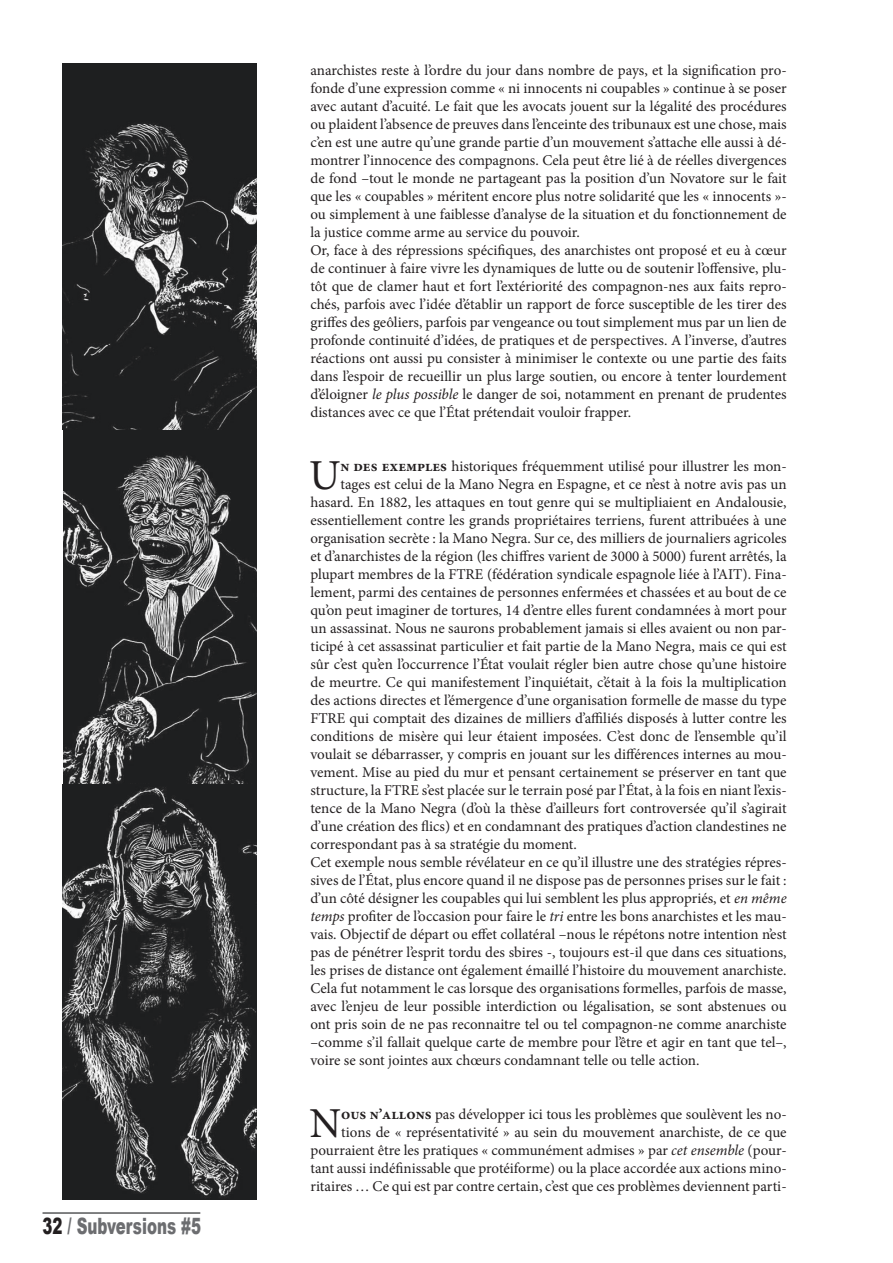
<style>
.page{position:relative;width:893px;height:1263px;background:#fff}
.page>*{position:absolute;margin:0;border:0;box-sizing:border-box;transform-origin:0 0}
.t1{font:42.75px "Minion Pro";color:#231f20}
.t2{font:900 22.5px "Arial";color:#6c6d70;scale:.67 1}
.t3{font:15px/18px "Minion Pro";color:#231f20}
.s1{color:#231f20}
.s2{font-style:italic}
.s3{font-weight:700}
.s4{font-family:"Minion Pro Regular 2"}
</style>
<div class="page">
<hr style="left:43px;top:1212px;width:157px;height:2px;background:#57585a">
<img style="left:64px;top:429px;width:192px;height:355px">
<img style="left:63px;top:784px;width:193px;height:415px">
<img style="left:63px;top:64px;width:193px;height:365px">
<h2 class="t2" style="left:43px;top:1210px;width:238px"><span class="s1">32</span> / Subversions #5</h2>
<p class="t3" style="left:310px;top:61px;width:478px">anarchistes reste à l’ordre du jour dans nombre de pays, et la signification pro&shy;fonde d’une expression comme « ni innocents ni coupables » continue à se poser avec autant d’acuité. Le fait que les avocats jouent sur la légalité des procédures ou plaident l’absence de preuves dans l’enceinte des tribunaux est une chose, mais c’en est une autre qu’une grande partie d’un mouvement s’attache elle aussi à dé&shy;montrer l’innocence des compagnons. Cela peut être lié à de réelles divergences de fond –tout le monde ne partageant pas la position d’un Novatore sur le fait que les « coupables » méritent encore plus notre solidarité que les « innocents »- ou simplement à une faiblesse d’analyse de la situation et du fonctionnement de la justice comme arme au service du pouvoir.<br>Or, face à des répressions spécifiques, des anarchistes ont proposé et eu à cœur de continuer à faire vivre les dynamiques de lutte ou de soutenir l’offensive, plu&shy;tôt que de clamer haut et fort l’extériorité des compagnon-nes aux faits repro&shy;chés, parfois avec l’idée d’établir un rapport de force susceptible de les tirer des griffes des geôliers, parfois par vengeance ou tout simplement mus par un lien de profonde continuité d’idées, de pratiques et de perspectives. A l’inverse, d’autres réactions ont aussi pu consister à minimiser le contexte ou une partie des faits dans l’espoir de recueillir un plus large soutien, ou encore à tenter lourdement d’éloigner <span class="s2">le plus possible</span> le danger de soi, notamment en prenant de prudentes distances avec ce que l’État prétendait vouloir frapper.</p>
<h1 class="t1" style="left:309px;top:446px;width:33px">U</h1>
<p class="t3" style="left:340px;top:457px;width:448px"><span class="s3">n des exemples</span> historiques fréquemment utilisé pour illustrer les mon<span class="s4">-</span></p>
<p class="t3" style="left:340px;top:475px;width:448px">tages est celui de la Mano Negra en Espagne, et ce n’est à notre avis pas un</p>
<p class="t3" style="left:310px;top:493px;width:478px">hasard. En 1882, les attaques en tout genre qui se multipliaient en Andalousie,</p>
<p class="t3" style="left:310px;top:511px;width:478px">essentiellement contre les grands propriétaires terriens, furent attribuées à une</p>
<p class="t3" style="left:310px;top:529px;width:478px">organisation secrète : la Mano Negra. Sur ce, des milliers de journaliers agricoles</p>
<p class="t3" style="left:310px;top:547px;width:478px">et d’anarchistes de la région (les chiffres varient de 3000 à 5000) furent arrêtés, la</p>
<p class="t3" style="left:310px;top:565px;width:478px">plupart membres de la FTRE (fédération syndicale espagnole liée à l’AIT). Fina<span class="s4">-</span></p>
<p class="t3" style="left:310px;top:583px;width:478px">lement, parmi des centaines de personnes enfermées et chassées et au bout de ce</p>
<p class="t3" style="left:310px;top:601px;width:478px">qu’on peut imaginer de tortures, 14 d’entre elles furent condamnées à mort pour</p>
<p class="t3" style="left:310px;top:619px;width:478px">un assassinat. Nous ne saurons probablement jamais si elles avaient ou non par<span class="s4">-</span></p>
<p class="t3" style="left:310px;top:637px;width:478px">ticipé à cet assassinat particulier et fait partie de la Mano Negra, mais ce qui est</p>
<p class="t3" style="left:310px;top:655px;width:478px">sûr c’est qu’en l’occurrence l’État voulait régler bien autre chose qu’une histoire</p>
<p class="t3" style="left:310px;top:673px;width:478px">de meurtre. Ce qui manifestement l’inquiétait, c’était à la fois la multiplication</p>
<p class="t3" style="left:310px;top:691px;width:478px">des actions directes et l’émergence d’une organisation formelle de masse du type</p>
<p class="t3" style="left:310px;top:709px;width:478px">FTRE qui comptait des dizaines de milliers d’affiliés disposés à lutter contre les</p>
<p class="t3" style="left:310px;top:727px;width:478px">conditions de misère qui leur étaient imposées. C’est donc de l’ensemble qu’il</p>
<p class="t3" style="left:310px;top:745px;width:478px">voulait se débarrasser, y compris en jouant sur les différences internes au mou<span class="s4">-</span></p>
<p class="t3" style="left:310px;top:763px;width:478px">vement. Mise au pied du mur et pensant certainement se préserver en tant que</p>
<p class="t3" style="left:310px;top:781px;width:478px">structure, la FTRE s’est placée sur le terrain posé par l’État, à la fois en niant l’exis<span class="s4">-</span></p>
<p class="t3" style="left:310px;top:799px;width:478px">tence de la Mano Negra (d’où la thèse d’ailleurs fort controversée qu’il s’agirait</p>
<p class="t3" style="left:310px;top:817px;width:478px">d’une création des flics) et en condamnant des pratiques d’action clandestines ne</p>
<p class="t3" style="left:310px;top:835px;width:268px">correspondant pas à sa stratégie du moment.</p>
<p class="t3" style="left:310px;top:853px;width:478px">Cet exemple nous semble révélateur en ce qu’il illustre une des stratégies répres<span class="s4">-</span></p>
<p class="t3" style="left:310px;top:871px;width:478px">sives de l’État, plus encore quand il ne dispose pas de personnes prises sur le fait :</p>
<p class="t3" style="left:310px;top:889px;width:478px">d’un côté désigner les coupables qui lui semblent les plus appropriés, et <span class="s2">en même</span></p>
<p class="t3" style="left:310px;top:907px;width:478px"><span class="s2">temps</span> profiter de l’occasion pour faire le <span class="s2">tri</span> entre les bons anarchistes et les mau<span class="s4">-</span></p>
<p class="t3" style="left:310px;top:925px;width:478px">vais. Objectif de départ ou effet collatéral –nous le répétons notre intention n’est</p>
<p class="t3" style="left:310px;top:943px;width:478px">pas de pénétrer l’esprit tordu des sbires -, toujours est-il que dans ces situations,</p>
<p class="t3" style="left:310px;top:961px;width:478px">les prises de distance ont également émaillé l’histoire du mouvement anarchiste.</p>
<p class="t3" style="left:310px;top:979px;width:478px">Cela fut notamment le cas lorsque des organisations formelles, parfois de masse,</p>
<p class="t3" style="left:310px;top:997px;width:478px">avec l’enjeu de leur possible interdiction ou légalisation, se sont abstenues ou</p>
<p class="t3" style="left:310px;top:1015px;width:478px">ont pris soin de ne pas reconnaitre tel ou tel compagnon-ne comme anarchiste</p>
<p class="t3" style="left:310px;top:1033px;width:478px">–comme s’il fallait quelque carte de membre pour l’être et agir en tant que tel–,</p>
<p class="t3" style="left:310px;top:1051px;width:391px">voire se sont jointes aux chœurs condamnant telle ou telle action.</p>
<h1 class="t1" style="left:310px;top:1094px;width:33px">N</h1>
<p class="t3" style="left:310px;top:1105px;width:478px;text-align:right"><span class="s3">ous n’allons</span> pas développer ici tous les problèmes que soulèvent les no&shy;tions de « représentativité » au sein du mouvement anarchiste, de ce que pourraient être les pratiques « communément admises » par <span class="s2">cet ensemble</span> (pour&shy;tant aussi indéfinissable que protéiforme) ou la place accordée aux actions mino&shy;ritaires … Ce qui est par contre certain, c’est que ces problèmes deviennent parti<span class="s4">-</span></p>
</div>
